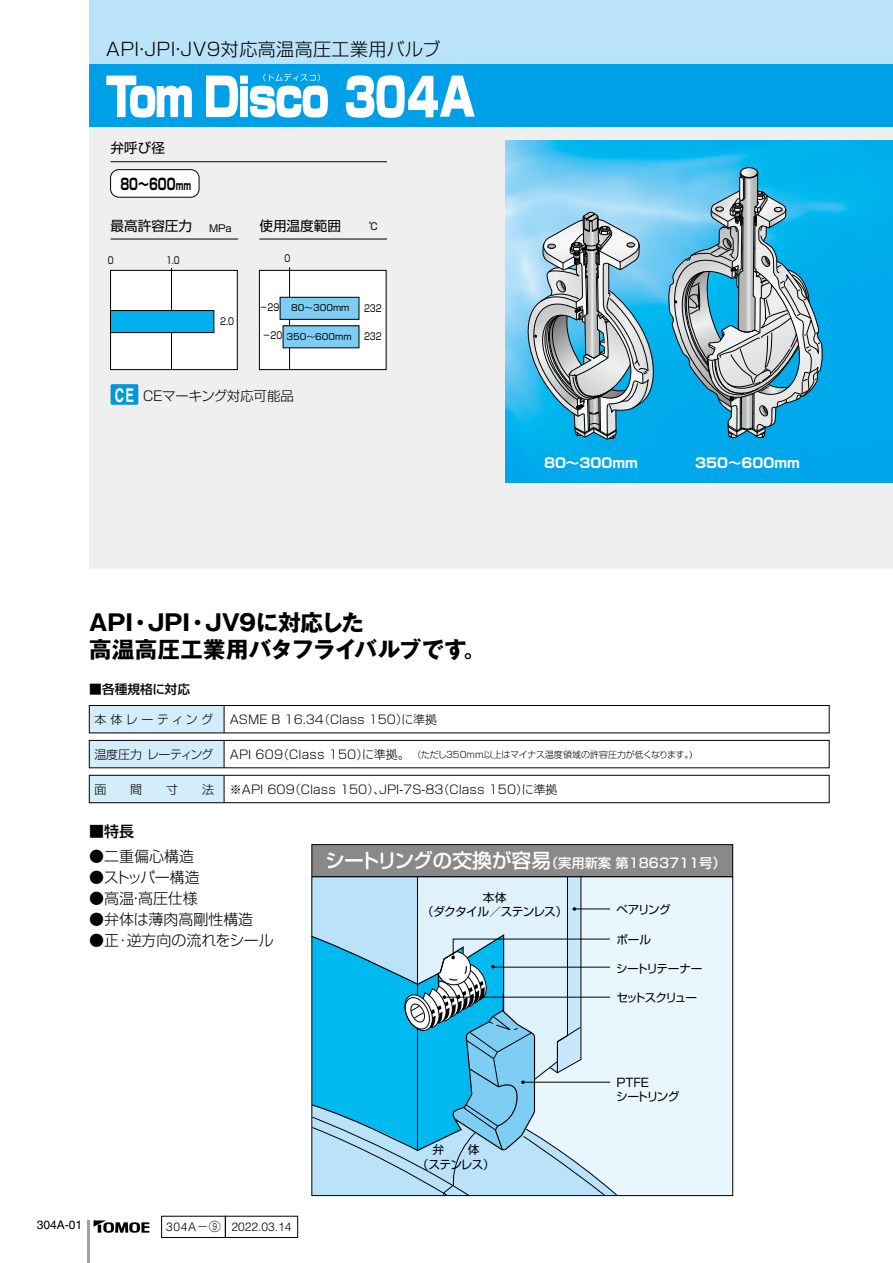
<style>
.page{position:relative;width:893px;height:1263px;background:#fff}
.page>*{position:absolute;margin:0;border:0;box-sizing:border-box;transform-origin:0 0}
.t1{font:700 22.5px/26.8px "Gothic MB101 Pro";letter-spacing:-.005em;color:#000}
.t2{font:500 19.8px "Shin Go Pro";letter-spacing:-.025em;color:#fff}
.t3{font:700 19.05px "Helvetica";color:#fff;scale:.68 1}
.t4{font:300 18px "Shin Go Pro";letter-spacing:.025em;color:#000}
.t5{font:700 15.6px "Shin Go Pro";color:#000;scale:.7 1}
.t6{font:300 15px "Shin Go Pro";color:#000}
.t7{font:300 15px "Shin Go Pro";letter-spacing:-.07em;color:#000}
.t8{font:500 15px "Shin Go Pro";color:#000}
.t9{font:13.65px "Shin Go Pro";color:#000}
.t10{font:700 13.5px "Shin Go Pro";color:#fff}
.t11{font:300 13.5px "Shin Go Pro";letter-spacing:-.02em;color:#000}
.t12{font:500 13.2px "Shin Go Pro";color:#fff}
.t13{font:500 12.75px "Shin Go Pro";color:#000}
.t14{font:300 12px "Shin Go Pro";letter-spacing:.005em;color:#000}
.t15{font:300 12px "Helvetica";color:#000}
.t16{font:300 12px "Shin Go Pro";letter-spacing:-.03em;color:#000}
.t17{font:300 12px "Shin Go Pro";letter-spacing:.285em;color:#000}
.t18{font:12px "Helvetica";color:#000}
.t19{font:11.7px/14.1px "Shin Go Pro";letter-spacing:-.065em;color:#000;text-align:center}
.t20{font:700 11.7px "Shin Go Pro";color:#000;scale:.7 1}
.t21{font:11.55px "Shin Go Pro";letter-spacing:-.085em;color:#000}
.t22{font:11.55px "Shin Go Pro";letter-spacing:-.045em;color:#000}
.t23{font:11.55px "Shin Go Pro";letter-spacing:-.14em;color:#000}
.t24{font:9.75px "Shin Go Pro";color:#000;scale:.8 1}
.t25{font:9.75px "Shin Go Pro";color:#000}
.t26{font:300 9px "Shin Go Pro";letter-spacing:-.015em;color:#000}
.t27{font:8.7px "Shin Go Pro";color:#000}
.s1{font-size:9px}
.s2{font-family:"Shin Go Pro"}
</style>
<div class="page">
<svg style="left:94px;top:1220px;width:12px;height:7px"></svg>
<svg style="left:98px;top:1222px;width:51px;height:11px"></svg>
<hr style="left:87px;top:1220px;width:3px;height:43px;background:#9fa0a0">
<div style="left:89px;top:0;width:804px;height:568px;background:#efefef"></div>
<div style="left:89px;top:64px;width:804px;height:63px;background:#00a0e9"></div>
<div style="left:89px;top:0;width:804px;height:64px;background:#bae3f9"></div>
<img style="left:505px;top:141px;width:388px;height:341px">
<div style="left:89px;top:705px;width:135px;height:28px;background:#d3edfb"></div>
<div style="left:89px;top:705px;width:740px;height:28px;border:1px solid #000"></div>
<svg style="left:224px;top:705px;width:1px;height:28px"></svg>
<div style="left:89px;top:740px;width:135px;height:28px;background:#d3edfb"></div>
<div style="left:89px;top:740px;width:740px;height:28px;border:1px solid #000"></div>
<svg style="left:224px;top:740px;width:1px;height:28px"></svg>
<div style="left:89px;top:775px;width:135px;height:28px;background:#d3edfb"></div>
<div style="left:89px;top:775px;width:740px;height:28px;border:1px solid #000"></div>
<svg style="left:224px;top:775px;width:1px;height:28px"></svg>
<svg style="left:668px;top:168px;width:155px;height:280px"></svg>
<svg style="left:522px;top:212px;width:136px;height:271px"></svg>
<hr style="left:111px;top:161px;width:276px;height:1px;background:#000">
<hr style="left:111px;top:239px;width:127px;height:1px;background:#000">
<hr style="left:259px;top:239px;width:128px;height:1px;background:#000">
<div style="left:111px;top:270px;width:126px;height:100px;background:#fff"></div>
<div style="left:110px;top:270px;width:127px;height:100px;border:1px solid #000"></div>
<hr style="left:171px;top:268px;width:1px;height:102px;background:#000">
<div style="left:259px;top:270px;width:127px;height:100px;background:#fff"></div>
<div style="left:259px;top:270px;width:127px;height:100px;border:1px solid #000"></div>
<hr style="left:289px;top:267px;width:1px;height:102px;background:#000">
<div style="left:111px;top:170px;width:88px;height:27px;background:#fff;border-radius:8px"></div>
<div style="left:110px;top:169px;width:89px;height:28px;border:1px solid #000;border-radius:8px"></div>
<div style="left:111px;top:311px;width:103px;height:22px;background:#00afec"></div>
<div style="left:110px;top:310px;width:104px;height:23px;border:1px solid #000"></div>
<div style="left:280px;top:297px;width:79px;height:22px;background:#7ecef4"></div>
<div style="left:280px;top:297px;width:79px;height:22px;border:1px solid #000"></div>
<div style="left:283px;top:326px;width:76px;height:22px;background:#7ecef4"></div>
<div style="left:618px;top:878px;width:113px;height:316px;background:#eaf6fd"></div>
<svg style="left:311px;top:876px;width:307px;height:321px;background:#8cd1ea"></svg>
<div style="left:312px;top:845px;width:421px;height:31px;background:#898989"></div>
<div style="left:312px;top:844px;width:421px;height:33px;border:1px solid #000"></div>
<svg style="left:106px;top:76px;width:86px;height:42px"></svg>
<svg style="left:206px;top:74px;width:122px;height:44px"></svg>
<svg style="left:346px;top:75px;width:129px;height:43px"></svg>
<svg style="left:111px;top:384px;width:27px;height:21px"></svg>
<div style="left:161px;top:1216px;width:65px;height:22px;border:1px solid #000"></div>
<div style="left:225px;top:1216px;width:73px;height:22px;border:1px solid #000"></div>
<h3 class="t4" style="left:106px;top:34px;width:336px">API JPI JV9対応高温高圧工業用バルブ</h3>
<h3 class="t4" style="left:133px;top:34px;width:19px">・</h3>
<h3 class="t4" style="left:169px;top:34px;width:19px">・</h3>
<p class="t9" style="left:111px;top:137px;width:56px">弁呼び径</p>
<h3 class="t5" style="left:120px;top:171px;width:80px">80～600</h3>
<p class="t20" style="left:176px;top:176px;width:24px">mm</p>
<p class="t9" style="left:111px;top:214px;width:83px">最高許容圧力</p>
<p class="t24" style="left:108px;top:252px;width:9px">0</p>
<p class="t24" style="left:166px;top:252px;width:19px">1.0</p>
<p class="t25" style="left:209px;top:220px;width:24px">MPa</p>
<p class="t24" style="left:220px;top:314px;width:19px">2.0</p>
<p class="t9" style="left:259px;top:214px;width:83px">使用温度範囲</p>
<p class="t24" style="left:285px;top:251px;width:9px">0</p>
<p class="t25" style="left:369px;top:219px;width:11px">°C</p>
<p class="t24" style="left:260px;top:299px;width:26px">－29</p>
<p class="t27" style="left:291px;top:301px;width:60px">80～300mm</p>
<p class="t24" style="left:364px;top:300px;width:24px">232</p>
<p class="t24" style="left:263px;top:328px;width:26px">－20</p>
<p class="t27" style="left:287px;top:329px;width:67px">350～600mm</p>
<p class="t24" style="left:364px;top:329px;width:24px">232</p>
<h3 class="t3" style="left:115px;top:383px;width:30px">CE</h3>
<p class="t11" style="left:141px;top:385px;width:154px">ＣＥマーキング対応可能品</p>
<p class="t10" style="left:544px;top:452px;width:95px">80～300mm</p>
<p class="t10" style="left:695px;top:452px;width:106px">350～600mm</p>
<h1 class="t1" style="left:205px;top:606px;width:161px">JV9に対応した</h1>
<h1 class="t1" style="left:89px;top:606px;width:398px">API<br>高温高圧工業用バタフライバルブです。</h1>
<p class="t13" style="left:89px;top:678px;width:102px">■各種規格に対応</p>
<h1 class="t1" style="left:148px;top:606px;width:44px">JPI</h1>
<h1 class="t1" style="left:129px;top:606px;width:24px">・</h1>
<h1 class="t1" style="left:187px;top:606px;width:24px">・</h1>
<p class="t17" style="left:94px;top:710px;width:120px">本体レーティング</p>
<p class="t14" style="left:318px;top:710px;width:91px">（Class 150）</p>
<p class="t14" style="left:402px;top:710px;width:37px">に準拠</p>
<p class="t14" style="left:230px;top:710px;width:96px">ASME B 16.34</p>
<p class="t16" style="left:94px;top:744px;width:120px">温度圧力レーティング</p>
<p class="t14" style="left:277px;top:745px;width:93px">（Class 150）</p>
<p class="t14" style="left:362px;top:745px;width:61px">に準拠。<span class="s1">（</span></p>
<p class="t14" style="left:230px;top:745px;width:55px">API 609</p>
<p class="t26" style="left:421px;top:747px;width:274px">ただし350mm以上はマイナス温度領域の許容圧力が低くなります (。</p>
<p class="t14" style="left:94px;top:779px;width:13px">面</p>
<p class="t14" style="left:130px;top:779px;width:13px">間</p>
<p class="t14" style="left:166px;top:779px;width:13px">寸</p>
<p class="t14" style="left:202px;top:779px;width:13px">法</p>
<p class="t14" style="left:289px;top:780px;width:98px">（Class 150）、</p>
<p class="t14" style="left:438px;top:780px;width:92px">（Class 150）</p>
<p class="t14" style="left:522px;top:780px;width:37px">に準拠</p>
<p class="t14" style="left:230px;top:780px;width:66px">※API 609</p>
<p class="t14" style="left:379px;top:780px;width:66px">JPI-7S-83</p>
<p class="t8" style="left:89px;top:819px;width:46px">■特長</p>
<p class="t6" style="left:89px;top:844px;width:106px">●二重偏心構造</p>
<p class="t7" style="left:89px;top:865px;width:112px">●ストッパー構造</p>
<p class="t6" style="left:89px;top:886px;width:110px">●高温高圧仕様</p>
<p class="t6" style="left:129px;top:886px;width:16px">・</p>
<p class="t6" style="left:89px;top:906px;width:165px">●弁体は薄肉高剛性構造</p>
<p class="t6" style="left:89px;top:927px;width:186px">●正･逆方向の流れをシール</p>
<h2 class="t2" style="left:325px;top:844px;width:228px">シートリングの交換が容易</h2>
<p class="t12" style="left:545px;top:852px;width:182px">（実用新案第1863711号(</p>
<p class="t19" style="left:483px;top:889px;width:25px">本体</p>
<p class="t19" style="left:422px;top:903px;width:147px">（ダクタイル／ステンレス）</p>
<p class="t21" style="left:617px;top:900px;width:56px">ベアリング</p>
<p class="t21" style="left:616px;top:930px;width:36px">ボール</p>
<p class="t22" style="left:616px;top:959px;width:88px">シートリテーナー</p>
<p class="t23" style="left:616px;top:988px;width:82px">セットスクリュー</p>
<p class="t18" style="left:37px;top:1218px;width:47px">304A-01</p>
<p class="t15" style="left:166px;top:1219px;width:56px">304A<span class="s2">－9</span></p>
<p class="t15" style="left:231px;top:1219px;width:62px">2022.03.14</p>
<p class="t19" style="left:417px;top:1141px;width:80px">弁　　体<br>（ステンレス(</p>
<p class="t19" style="left:616px;top:1074px;width:65px;text-align:left">PTFE<br>シートリング</p>
</div>
